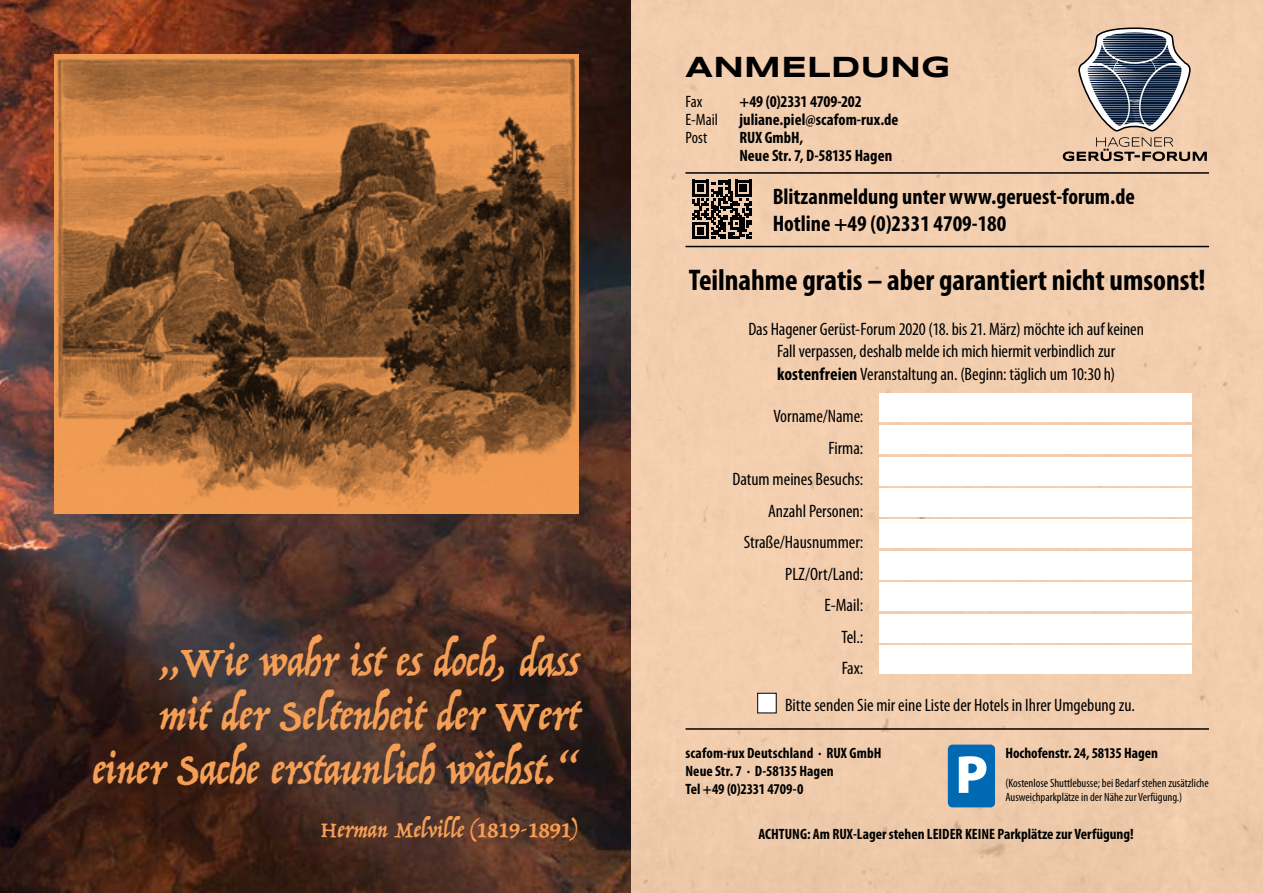
<style>
.page{position:relative;width:1263px;height:893px;background:#fff}
.page>*{position:absolute;margin:0;border:0;box-sizing:border-box;transform-origin:0 0}
.t1{font:900 54px "Myriad Pro";color:#fff}
.t2{font:45px/54px "Trattatello";color:#f59f56;text-align:right}
.t3{font:700 condensed 30px "Myriad Pro";color:#000}
.t4{font:700 30px "Syncopate";letter-spacing:-.005em;color:#000}
.t5{font:24px "Trattatello";color:#f59f56}
.t6{font:700 condensed 22.5px/27px "Myriad Pro";color:#000}
.t7{font:condensed 18px/31.5px "Myriad Pro";color:#000;text-align:center}
.t8{font:700 condensed 16.5px/18px "Myriad Pro";color:#000}
.t9{font:condensed 16.5px "Myriad Pro";color:#000}
.t10{font:700 condensed 15px/18px "Myriad Pro";color:#000}
.t11{font:condensed 12px/14.4px "Myriad Pro";color:#000}
.s1{font-weight:700}
</style>
<div class="page">
<img style="left:0;top:0;width:631px;height:893px">
<div style="left:631px;top:0;width:632px;height:893px;background:#f2ceae"></div>
<hr style="left:685px;top:172px;width:524px;height:2px;background:#000">
<hr style="left:685px;top:246px;width:524px;height:1px;background:#000">
<hr style="left:685px;top:728px;width:524px;height:2px;background:#000">
<img style="left:54px;top:54px;width:524px;height:459px">
<div style="left:879px;top:393px;width:313px;height:29px;background:#fff"></div>
<div style="left:879px;top:425px;width:313px;height:29px;background:#fff"></div>
<div style="left:879px;top:457px;width:313px;height:29px;background:#fff"></div>
<div style="left:879px;top:488px;width:313px;height:29px;background:#fff"></div>
<div style="left:879px;top:519px;width:313px;height:29px;background:#fff"></div>
<div style="left:879px;top:551px;width:313px;height:29px;background:#fff"></div>
<div style="left:879px;top:582px;width:313px;height:29px;background:#fff"></div>
<div style="left:879px;top:614px;width:313px;height:29px;background:#fff"></div>
<div style="left:879px;top:645px;width:313px;height:29px;background:#fff"></div>
<div style="left:758px;top:693px;width:18px;height:20px;background:#fff"></div>
<div style="left:757px;top:693px;width:20px;height:20px;border:1px solid #000"></div>
<svg style="left:1063px;top:27px;width:144px;height:134px;background:#a69a91"></svg>
<div style="left:948px;top:745px;width:47px;height:62px;background:#0069b4;border-radius:5px"></div>
<svg style="left:692px;top:180px;width:59px;height:59px;background:#5c4e42"></svg>
<h2 class="t2" style="left:92px;top:633px;width:488px">„Wie wahr ist es doch, dass<br>mit der Seltenheit der Wert einer Sache erstaunlich wächst.“</h2>
<h3 class="t5" style="left:321px;top:815px;width:259px">Herman Melville (1819-1891)</h3>
<h3 class="t4" style="left:685px;top:48px;width:266px">ANMELDUNG</h3>
<p class="t9" style="left:685px;top:92px;width:18px">Fax</p>
<p class="t8" style="left:739px;top:92px;width:124px">+49 (0)2331 4709-202</p>
<p class="t9" style="left:685px;top:110px;width:34px">E-Mail</p>
<p class="t8" style="left:739px;top:110px;width:160px">juliane.piel@scafom-rux.de</p>
<p class="t9" style="left:685px;top:128px;width:23px">Post</p>
<p class="t8" style="left:739px;top:128px;width:154px">RUX GmbH,<br>Neue Str. 7, D-58135 Hagen</p>
<p class="t6" style="left:773px;top:183px;width:364px">Blitzanmeldung unter www.geruest-forum.de<br>Hotline +49 (0)2331 4709-180</p>
<h3 class="t3" style="left:689px;top:261px;width:518px">Teilnahme gratis – aber garantiert nicht umsonst!</h3>
<p class="t7" style="left:748px;top:317px;width:397px;line-height:22.6px">Das Hagener Gerüst-Forum 2020 (18. bis 21. März) möchte ich auf keinen<br>Fall verpassen, deshalb melde ich mich hiermit verbindlich zur <span class="s1">kostenfreien</span> Veranstaltung an. (Beginn: täglich um 10:30 h)</p>
<p class="t7" style="left:732px;top:400px;width:132px;text-align:right">Vorname/Name:<br>Firma:<br>Datum meines Besuchs:<br>Anzahl Personen:<br>Straße/Hausnummer:<br>PLZ/Ort/Land:<br>E-Mail:<br>Tel.:<br>Fax:</p>
<p class="t7" style="left:785px;top:689px;width:351px">Bitte senden Sie mir eine Liste der Hotels in Ihrer Umgebung zu.</p>
<p class="t10" style="left:685px;top:744px;width:197px">scafom-rux Deutschland · RUX GmbH<br>Neue Str. 7 · D-58135 Hagen<br>Tel +49 (0)2331 4709-0</p>
<p class="t10" style="left:1005px;top:744px;width:154px">Hochofenstr. 24, 58135 Hagen</p>
<h1 class="t1" style="left:955px;top:739px;width:34px">P</h1>
<p class="t11" style="left:1005px;top:776px;width:205px">(Kostenlose Shuttlebusse; bei Bedarf stehen zusätzliche<br>Ausweichparkplätze in der Nähe zur Verfügung.)</p>
<p class="t10" style="left:759px;top:825px;width:377px">ACHTUNG: Am RUX-Lager stehen LEIDER KEINE Parkplätze zur Verfügung!</p>
</div>
